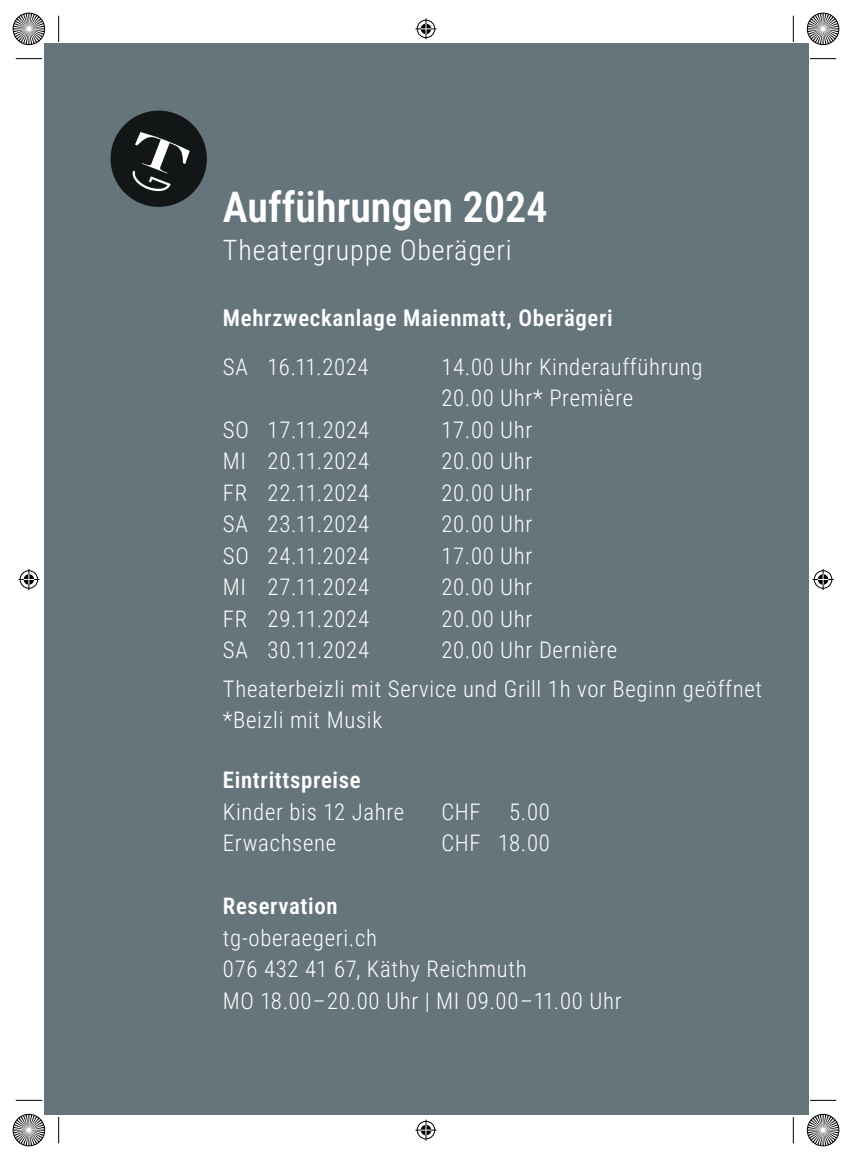
<style>
.page{position:relative;width:852px;height:1159px;background:#fff}
.page>*{position:absolute;margin:0;border:0;box-sizing:border-box;transform-origin:0 0}
.t1{font:600 42px "Roboto Condensed";color:#fff}
.t2{font:300 28px "Roboto Condensed";letter-spacing:.03em;color:#fff}
.t3{font:300 22.75px/31.5px "Roboto Condensed";letter-spacing:.03em;color:#fff}
.t4{font:600 22.75px "Roboto Condensed";letter-spacing:.03em;color:#fff}
</style>
<div class="page">
<div style="left:44px;top:44px;width:764px;height:1071px;background:#66757b"></div>
<div style="left:110px;top:111px;width:97px;height:96px;background:#121617;border-radius:50%"></div>
<svg style="left:132px;top:132px;width:58px;height:60px"></svg>
<svg style="left:18px;top:569px;width:21px;height:21px"></svg>
<svg style="left:812px;top:569px;width:21px;height:21px"></svg>
<svg style="left:415px;top:18px;width:21px;height:21px"></svg>
<svg style="left:415px;top:1120px;width:21px;height:21px"></svg>
<svg style="left:13px;top:13px;width:32px;height:32px"></svg>
<svg style="left:807px;top:13px;width:31px;height:32px"></svg>
<svg style="left:13px;top:1114px;width:32px;height:32px"></svg>
<svg style="left:807px;top:1114px;width:31px;height:32px"></svg>
<svg style="left:16px;top:58px;width:26px;height:1px"></svg>
<svg style="left:58px;top:16px;width:1px;height:26px"></svg>
<svg style="left:793px;top:16px;width:1px;height:26px"></svg>
<svg style="left:810px;top:58px;width:26px;height:1px"></svg>
<svg style="left:16px;top:1100px;width:26px;height:1px"></svg>
<svg style="left:58px;top:1117px;width:1px;height:26px"></svg>
<svg style="left:810px;top:1100px;width:26px;height:1px"></svg>
<svg style="left:793px;top:1117px;width:1px;height:26px"></svg>
<h1 class="t1" style="left:223px;top:190px;width:326px">Aufführungen 2024</h1>
<p class="t2" style="left:223px;top:239px;width:290px">Theatergruppe Oberägeri</p>
<p class="t4" style="left:223px;top:309px;width:391px">Mehrzweckanlage Maienmatt, Oberägeri</p>
<p class="t3" style="left:223px;top:353px;width:147px">SA 16.11.2024</p>
<p class="t3" style="left:441px;top:353px;width:263px">14.00 Uhr Kinderaufführung<br>20.00 Uhr* Première</p>
<p class="t3" style="left:223px;top:416px;width:148px">SO 17.11.2024</p>
<p class="t3" style="left:441px;top:416px;width:93px">17.00 Uhr</p>
<p class="t3" style="left:223px;top:448px;width:148px">MI 20.11.2024</p>
<p class="t3" style="left:441px;top:448px;width:93px">20.00 Uhr</p>
<p class="t3" style="left:223px;top:479px;width:148px">FR 22.11.2024</p>
<p class="t3" style="left:441px;top:479px;width:93px">20.00 Uhr</p>
<p class="t3" style="left:223px;top:511px;width:148px">SA 23.11.2024</p>
<p class="t3" style="left:441px;top:511px;width:93px">20.00 Uhr</p>
<p class="t3" style="left:223px;top:542px;width:148px">SO 24.11.2024</p>
<p class="t3" style="left:441px;top:542px;width:93px">17.00 Uhr</p>
<p class="t3" style="left:223px;top:574px;width:148px">MI 27.11.2024</p>
<p class="t3" style="left:441px;top:574px;width:93px">20.00 Uhr</p>
<p class="t3" style="left:223px;top:605px;width:148px">FR 29.11.2024</p>
<p class="t3" style="left:441px;top:605px;width:93px">20.00 Uhr</p>
<p class="t3" style="left:223px;top:637px;width:148px">SA 30.11.2024</p>
<p class="t3" style="left:223px;top:633px;width:540px;line-height:38.5px;text-indent:218px">20.00 Uhr Dernière<br>Theaterbeizli mit Service und Grill 1h vor Beginn geöffnet</p>
<p class="t3" style="left:223px;top:707px;width:161px">*Beizli mit Musik</p>
<p class="t4" style="left:223px;top:771px;width:139px">Eintrittspreise</p>
<p class="t3" style="left:223px;top:798px;width:183px">Kinder bis 12 Jahre</p>
<p class="t3" style="left:441px;top:798px;width:110px">CHF 5.00</p>
<p class="t3" style="left:223px;top:830px;width:115px">Erwachsene</p>
<p class="t3" style="left:441px;top:830px;width:110px">CHF 18.00</p>
<p class="t4" style="left:223px;top:897px;width:116px">Reservation</p>
<p class="t3" style="left:223px;top:924px;width:400px">tg-oberaegeri.ch<br>076 432 41 67, Käthy Reichmuth<br>MO 18.00–20.00 Uhr | MI 09.00–11.00 Uhr</p>
</div>
